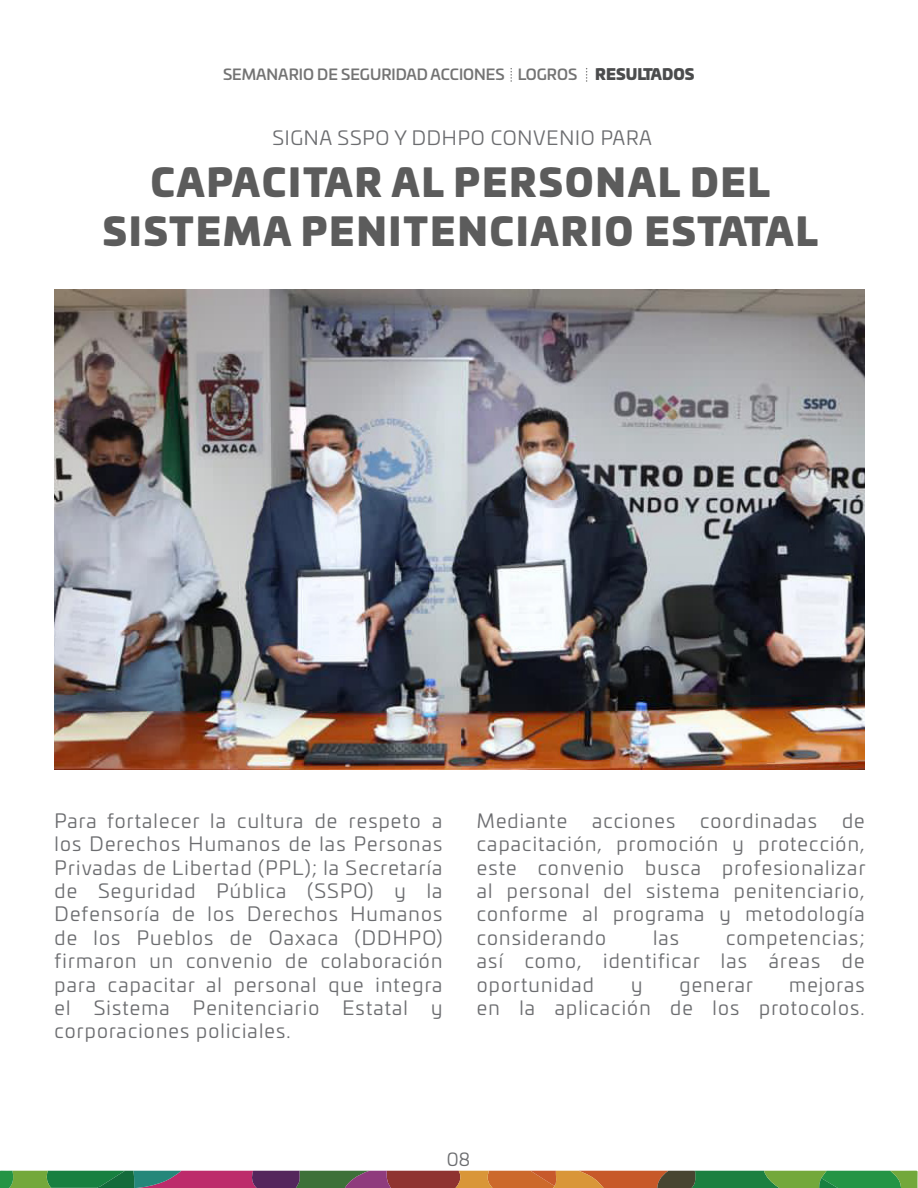
<style>
.page{position:relative;width:918px;height:1188px;background:#fff}
.page>*{position:absolute;margin:0;border:0;box-sizing:border-box;transform-origin:0 0}
.t1{font:900 37.5px/49.5px "Univia Pro";letter-spacing:.06em;color:#5c5c5c;text-align:center}
.t2{font:19.5px/23.4px "Univia Pro";letter-spacing:.06em;color:#6c6d70;text-align:justify}
.t3{font:19.5px "Univia Pro";letter-spacing:.04em;color:#6c6d70}
.t4{font:18px "Univia Pro";color:#6c6d70}
.t5{font:500 15px "Univia Pro";color:#737373}
.s1{font-weight:900;color:#4b4c4d}
</style>
<div class="page">
<svg style="left:0;top:1171px;width:918px;height:17px;background:#716b44"></svg>
<svg style="left:510px;top:68px;width:2px;height:14px"></svg>
<img style="left:55px;top:290px;width:810px;height:480px">
<p class="t5" style="left:223px;top:63px;width:473px">SEMANARIO DE SEGURIDAD ACCIONES LOGROS <span class="s1">RESULTADOS</span></p>
<p class="t3" style="left:272px;top:124px;width:381px">SIGNA SSPO Y DDHPO CONVENIO PARA</p>
<p class="t1" style="left:103px;top:155px;width:717px">CAPACITAR AL PERSONAL DEL<br>SISTEMA PENITENCIARIO ESTATAL</p>
<p class="t2" style="left:55px;top:808px;width:389px">Para fortalecer la cultura de respeto a los Derechos Humanos de las Personas Privadas de Libertad (PPL); la Secretaría de Seguridad Pública (SSPO) y la Defensoría de los Derechos Humanos de los Pueblos de Oaxaca (DDHPO) firmaron un convenio de colaboración para capacitar al personal que integra el Sistema Penitenciario Estatal y corporaciones policiales.</p>
<p class="t2" style="left:477px;top:808px;width:92px">Mediante</p>
<p class="t2" style="left:592px;top:808px;width:85px">acciones</p>
<p class="t2" style="left:700px;top:808px;width:118px">coordinadas</p>
<p class="t2" style="left:477px;top:808px;width:390px;text-indent:365px">de capacitación, promoción y protección, este convenio busca profesionalizar al personal del sistema penitenciario, conforme al programa y metodología considerando</p>
<p class="t2" style="left:653px;top:925px;width:28px">las</p>
<p class="t2" style="left:477px;top:925px;width:389px;text-indent:249px">competencias; así como, identificar las áreas de oportunidad</p>
<p class="t2" style="left:477px;top:972px;width:389px;text-align:right">mejoras<br>en la aplicación de los protocolos.</p>
<p class="t2" style="left:631px;top:972px;width:13px">y</p>
<p class="t2" style="left:679px;top:972px;width:75px">generar</p>
<p class="t4" style="left:447px;top:1146px;width:25px">08</p>
</div>
